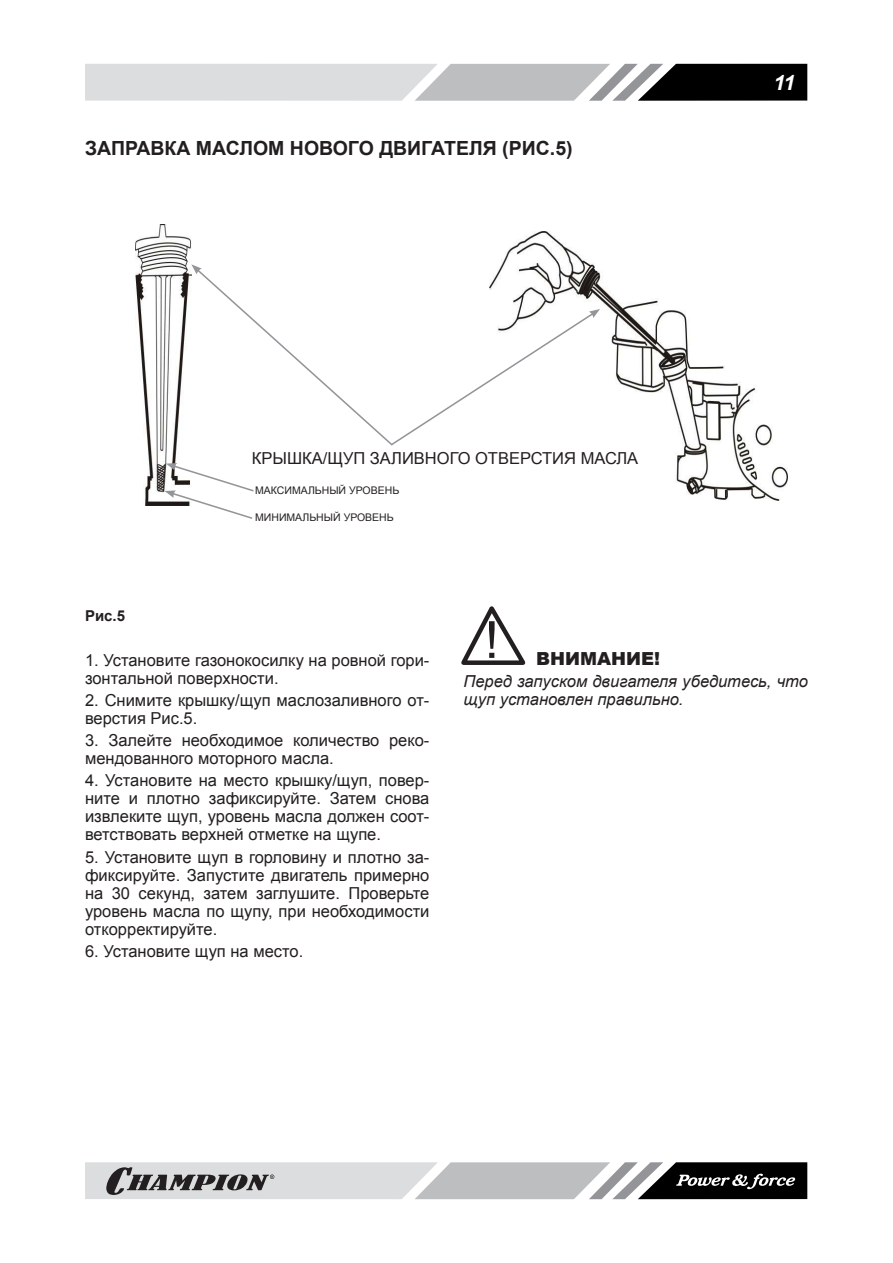
<style>
.page{position:relative;width:893px;height:1263px;background:#fff}
.page>*{position:absolute;margin:0;border:0;box-sizing:border-box;transform-origin:0 0}
.t1{font:italic 700 21px "Arial";color:#fff}
.t2{font:700 19.5px "Arial";color:#231f20}
.t3{font:900 18px "Arial";color:#231f20}
.t4{font:16.5px/18px "Arial";color:#231f20}
.t5{font:italic 16.5px/18px "Arial";color:#231f20}
.t6{font:700 15px "Arial";color:#231f20}
.t7{font:10.5px "Arial";color:#231f20}
</style>
<div class="page">
<svg style="left:85px;top:64px;width:722px;height:37px;background:#a8a9aa"></svg>
<svg style="left:85px;top:1162px;width:722px;height:37px;background:#a1a2a3"></svg>
<img style="left:136px;top:224px;width:55px;height:281px">
<img style="left:502px;top:231px;width:285px;height:269px">
<svg style="left:191px;top:264px;width:409px;height:183px"></svg>
<svg style="left:165px;top:463px;width:89px;height:56px"></svg>
<svg style="left:461px;top:606px;width:65px;height:59px"></svg>
<p class="t2" style="left:85px;top:135px;width:489px">ЗАПРАВКА МАСЛОМ НОВОГО ДВИГАТЕЛЯ (РИС.5)</p>
<p class="t4" style="left:252px;top:449px;width:388px">КРЫШКА/ЩУП ЗАЛИВНОГО ОТВЕРСТИЯ МАСЛА</p>
<p class="t7" style="left:255px;top:484px;width:146px">МАКСИМАЛЬНЫЙ УРОВЕНЬ</p>
<p class="t7" style="left:255px;top:511px;width:140px">МИНИМАЛЬНЫЙ УРОВЕНЬ</p>
<p class="t1" style="left:773px;top:70px;width:23px">11</p>
<p class="t6" style="left:85px;top:606px;width:42px">Рис.5</p>
<p class="t4" style="left:85px;top:651px;width:346px">1. Установите газонокосилку на ровной гори&shy;зонтальной поверхности.</p>
<p class="t4" style="left:85px;top:691px;width:346px">2. Снимите крышку/щуп маслозаливного от&shy;верстия Рис.5.</p>
<p class="t4" style="left:85px;top:731px;width:346px">3. Залейте необходимое количество реко&shy;мендованного моторного масла.</p>
<p class="t4" style="left:85px;top:772px;width:346px;text-align:justify">4. Установите на место крышку/щуп, повер&shy;ните и плотно зафиксируйте. Затем снова извлеките щуп, уровень масла должен соот&shy;ветствовать верхней отметке на щупе.</p>
<p class="t4" style="left:85px;top:848px;width:346px;text-align:justify">5. Установите щуп в горловину и плотно за&shy;фиксируйте. Запустите двигатель примерно на 30 секунд, затем заглушите. Проверьте уровень масла по щупу, при необходимости откорректируйте.</p>
<p class="t4" style="left:85px;top:942px;width:220px">6. Установите щуп на место.</p>
<p class="t3" style="left:536px;top:645px;width:125px">ВНИМАНИЕ!</p>
<p class="t5" style="left:463px;top:673px;width:346px">Перед запуском двигателя убедитесь, что щуп установлен правильно.</p>
</div>
